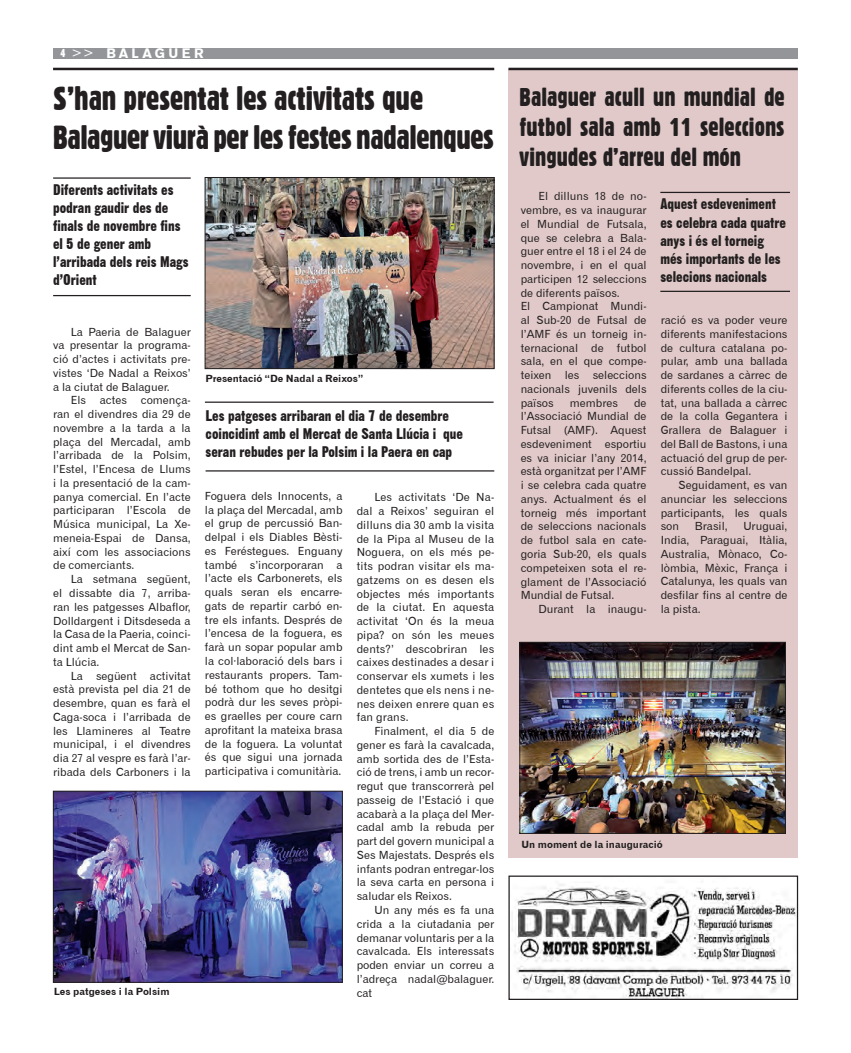
<style>
.page{position:relative;width:851px;height:1053px;background:#fff}
.page>*{position:absolute;margin:0;border:0;box-sizing:border-box;transform-origin:0 0}
.t1{font:32.5px "Gothic 821 Condensed BT";letter-spacing:-.015em;color:#231f20}
.t2{font:25px/30px "Gothic 821 Condensed BT";color:#231f20;text-align:justify}
.t3{font:15px/18px "Gothic No 13 BT";color:#231f20}
.t4{font:13.75px "Gothic 725 BT Black A";letter-spacing:.25em;color:#fff}
.t5{font:11.25px/13.8px "Gothic 720 BT Roman B";color:#231f20;text-align:justify}
.t6{font:10px "Gothic 720 BT Bold B";color:#231f20}
.s1{font-family:"Gothic 821 Condensed BT";font-size:11.25px}
.s2{font-family:"Gothic 720 BT Roman B"}
</style>
<div class="page">
<div style="left:53px;top:48px;width:744px;height:10px;background:#939598"></div>
<img style="left:512px;top:884px;width:284px;height:113px">
<div style="left:508px;top:875px;width:290px;height:124px;border:1px solid #231f20"></div>
<hr style="left:53px;top:68px;width:441px;height:2px;background:#231f20">
<img style="left:207px;top:179px;width:285px;height:188px">
<div style="left:205px;top:177px;width:289px;height:192px;border:1px solid #231f20"></div>
<hr style="left:53px;top:177px;width:138px;height:2px;background:#231f20">
<hr style="left:53px;top:295px;width:138px;height:1px;background:#231f20">
<div style="left:508px;top:69px;width:289px;height:788px;background:#e0c9c8"></div>
<hr style="left:508px;top:68px;width:289px;height:2px;background:#231f20">
<img style="left:521px;top:644px;width:262px;height:187px">
<div style="left:519px;top:642px;width:266px;height:191px;border:1px solid #231f20"></div>
<hr style="left:660px;top:192px;width:129px;height:1px;background:#231f20">
<hr style="left:660px;top:291px;width:129px;height:1px;background:#231f20">
<img style="left:55px;top:793px;width:285px;height:187px">
<div style="left:53px;top:791px;width:289px;height:191px;border:1px solid #231f20"></div>
<hr style="left:205px;top:470px;width:289px;height:1px;background:#231f20">
<hr style="left:205px;top:401px;width:288px;height:2px;background:#231f20">
<p class="t4" style="left:61px;top:45px;width:144px"><span class="s1">4</span> <span class="s2">&gt;&gt;</span> BALAGUER</p>
<p class="t1" style="left:53px;top:79px;width:371px">S’han presentat les activitats que</p>
<p class="t1" style="left:53px;top:118px;width:442px">Balaguer viurà per les festes nadalenques</p>
<p class="t3" style="left:53px;top:181px;width:129px">Diferents activitats es podran gaudir des de finals de novembre fins el 5 de gener amb</p>
<p class="t3" style="left:53px;top:253px;width:137px">l’arribada dels reis Mags d’Orient</p>
<p class="t5" style="left:53px;top:324px;width:139px;text-indent:18px">La Paeria de Balaguer va presentar la programa&shy;ció d’actes i activitats pre&shy;vistes ‘De Nadal a Reixos’ a la ciutat de Balaguer.</p>
<p class="t5" style="left:53px;top:393px;width:139px;text-indent:18px">Els actes comença&shy;ran el divendres dia 29 de novembre a la tarda a la plaça del Mercadal, amb l’arribada de la Polsim, l’Estel, l’Encesa de Llums i la presentació de la cam&shy;panya comercial. En l’acte participaran l’Escola de Música municipal, La Xe&shy;meneia-Espai de Dansa, així com les associacions de comerciants.</p>
<p class="t5" style="left:53px;top:572px;width:139px;text-indent:18px">La setmana següent, el dissabte dia 7, arriba&shy;ran les patgesses Albaflor, Dolldargent i Ditsdeseda a la Casa de la Paeria, coinci&shy;dint amb el Mercat de San&shy;ta Llúcia.</p>
<p class="t5" style="left:53px;top:668px;width:139px;text-indent:18px">La següent activitat està prevista pel dia 21 de desembre, quan es farà el Caga-soca i l’arribada de les Llamineres al Teatre municipal, i el divendres dia 27 al vespre es farà l’ar&shy;ribada dels Carboners i la</p>
<p class="t6" style="left:54px;top:985px;width:117px">Les patgeses i la Polsim</p>
<p class="t6" style="left:205px;top:372px;width:159px">Presentació “De Nadal a Reixos”</p>
<p class="t3" style="left:205px;top:406px;width:245px">Les patgeses arribaran el dia 7 de desembre</p>
<p class="t3" style="left:205px;top:424px;width:259px">coincidint amb el Mercat de Santa Llúcia i que</p>
<p class="t3" style="left:205px;top:442px;width:248px">seran rebudes per la Polsim i la Paera en cap</p>
<p class="t5" style="left:205px;top:489px;width:139px">Foguera dels Innocents, a la plaça del Mercadal, amb el grup de percussió Ban&shy;delpal i els Diables Bèsti&shy;es Feréstegues. Enguany també s’incorporaran a l’acte els Carbonerets, els quals seran els encarre&shy;gats de repartir carbó en&shy;tre els infants. Després de l’encesa de la foguera, es farà un sopar popular amb la col·laboració dels bars i restaurants propers. Tam&shy;bé tothom que ho desitgi podrà dur les seves pròpi&shy;es graelles per coure carn aprofitant la mateixa brasa de la foguera. La voluntat és que sigui una jornada participativa i comunitària.</p>
<p class="t5" style="left:356px;top:490px;width:139px;text-indent:18px">Les activitats ‘De Na&shy;dal a Reixos’ seguiran el dilluns dia 30 amb la visita de la Pipa al Museu de la Noguera, on els més pe&shy;tits podran visitar els ma&shy;gatzems on es desen els objectes més importants de la ciutat. En aquesta activitat ‘On és la meua pipa? on són les meues dents?’ descobriran les caixes destinades a desar i conservar els xumets i les dentetes que els nens i ne&shy;nes deixen enrere quan es fan grans.</p>
<p class="t5" style="left:356px;top:724px;width:139px;text-indent:18px">Finalment, el dia 5 de gener es farà la cavalcada, amb sortida des de l’Esta&shy;ció de trens, i amb un recor&shy;regut que transcorrerà pel passeig de l’Estació i que acabarà a la plaça del Mer&shy;cadal amb la rebuda per part del govern municipal a Ses Majestats. Després els infants podran entregar-los la seva carta en persona i saludar els Reixos.</p>
<p class="t5" style="left:356px;top:902px;width:139px;text-indent:18px">Un any més es fa una crida a la ciutadania per demanar voluntaris per a la cavalcada. Els interessats poden enviar un correu a l’adreça nadal@balaguer. cat</p>
<p class="t2" style="left:519px;top:82px;width:266px">Balaguer acull un mundial de futbol sala amb 11 seleccions vingudes d’arreu del món</p>
<p class="t5" style="left:520px;top:189px;width:127px;text-indent:18px">El dilluns 18 de no&shy;vembre, es va inaugurar el Mundial de Futsala, que se celebra a Bala&shy;guer entre el 18 i el 24 de novembre, i en el qual participen 12 seleccions de diferents països.</p>
<p class="t5" style="left:520px;top:299px;width:127px">El Campionat Mundi&shy;al Sub-20 de Futsal de l’AMF és un torneig in&shy;ternacional de futbol sala, en el que compe&shy;teixen les seleccions nacionals juvenils dels països</p>
<p class="t3" style="left:660px;top:195px;width:127px">Aquest esdeveniment es celebra cada quatre anys i és el torneig més importants de les selecions nacionals</p>
<p class="t5" style="left:660px;top:313px;width:128px">ració es va poder veure diferents manifestacions de cultura catalana po&shy;pular, amb una ballada de sardanes a càrrec de diferents colles de la ciu&shy;tat, una ballada a càrrec de la colla Gegantera i Grallera de Balaguer i del Ball de Bastons, i una actuació del grup de per&shy;cussió Bandelpal.</p>
<p class="t5" style="left:660px;top:478px;width:128px;text-indent:18px">Seguidament, es van anunciar les seleccions participants, les quals son</p>
<p class="t5" style="left:520px;top:395px;width:127px;text-indent:113px">de l’Associació Mundial de Futsal (AMF). Aquest esdeveniment esportiu es va iniciar l’any 2014, està organitzat per l’AMF i se celebra cada quatre anys. Actualment és el torneig més important de seleccions nacionals de futbol sala en cate&shy;goria Sub-20, els quals competeixen sota el re&shy;glament de l’Associació Mundial de Futsal.</p>
<p class="t5" style="left:538px;top:602px;width:110px">Durant la inaugu-</p>
<p class="t5" style="left:569px;top:395px;width:50px">membres</p>
<p class="t5" style="left:660px;top:519px;width:128px;text-indent:83px">Uruguai, India, Paraguai, Itàlia, Australia, Mònaco, Co&shy;lòmbia, Mèxic, França i Catalunya, les quals van desfilar fins al centre de la pista.</p>
<p class="t5" style="left:694px;top:519px;width:34px">Brasil,</p>
<p class="t6" style="left:521px;top:837px;width:143px">Un moment de la inauguració</p>
</div>
